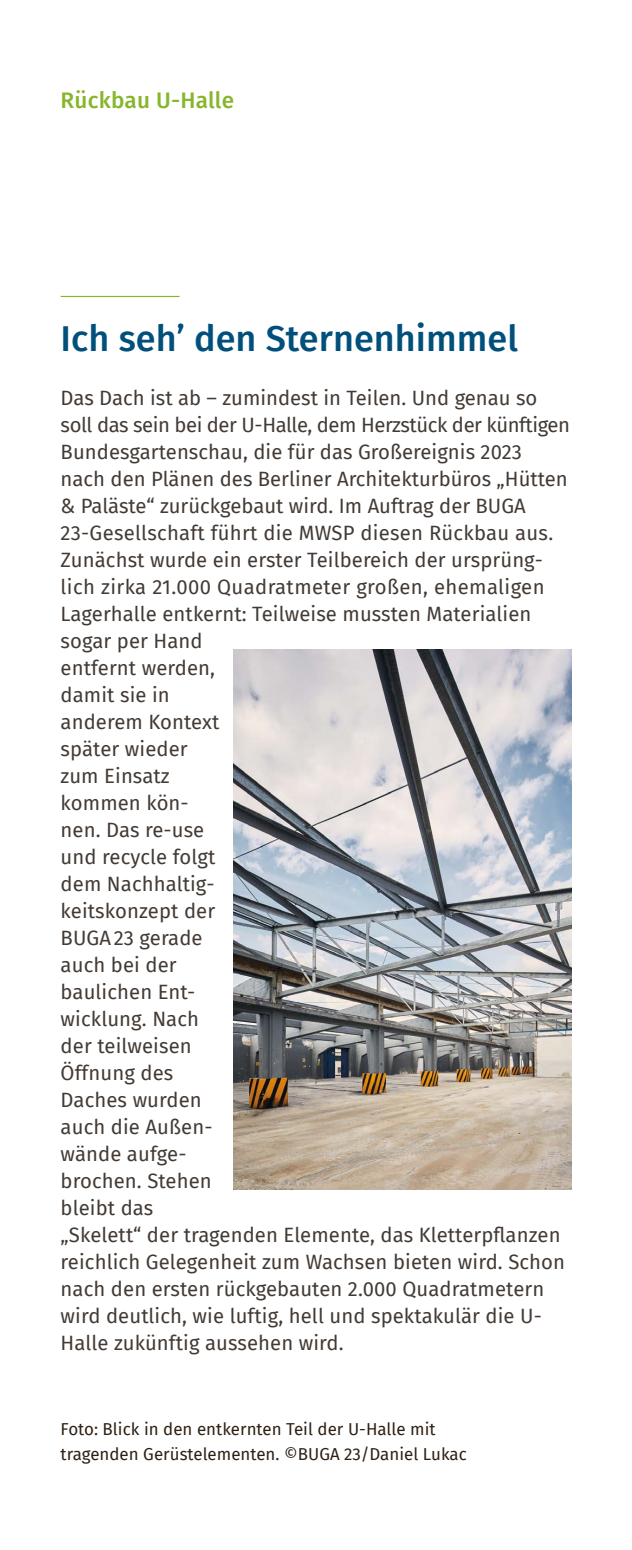
<style>
.page{position:relative;width:632px;height:1550px;background:#fff}
.page>*{position:absolute;margin:0;border:0;box-sizing:border-box;transform-origin:0 0}
.t1{font:500 36px "Fira Sans";color:#00507b}
.t2{font:500 22.5px "Fira Sans";letter-spacing:.01em;color:#87b62d}
.t3{font:20.25px/27px "Fira Sans";letter-spacing:.005em;color:#433a34}
.t4{font:16.88px/24.8px "Fira Sans";color:#2e2014}
</style>
<div class="page">
<hr style="left:61px;top:296px;width:118px;height:1px;background:#87b62d">
<img style="left:233px;top:650px;width:338px;height:540px">
<p class="t2" style="left:61px;top:82px;width:175px">Rückbau U-Halle</p>
<h1 class="t1" style="left:61px;top:310px;width:458px">Ich seh’ den Sternenhimmel</h1>
<p class="t3" style="left:61px;top:384px;width:511px">Das Dach ist ab – zumindest in Teilen. Und genau so soll das sein bei der U-Halle, dem Herzstück der künftigen<br>Bundesgartenschau, die für das Großereignis 2023 nach den Plänen des Berliner Architekturbüros „Hütten &amp; Paläste“ zurückgebaut wird. Im Auftrag der BUGA<br>23-Gesellschaft führt die MWSP diesen Rückbau aus.<br>Zunächst wurde ein erster Teilbereich der ursprüng&shy;lich zirka 21.000 Quadratmeter großen, ehemaligen<br>Lagerhalle entkernt: Teilweise mussten Materialien sogar per Hand<br>entfernt werden,<br>damit sie in<br>anderem Kontext<br>später wieder<br>zum Einsatz<br>kommen kön-<br>nen. Das re-use<br>und recycle folgt<br>dem Nachhaltig-<br>keitskonzept der<br>BUGA23 gerade<br>auch bei der<br>baulichen Ent-<br>wicklung. Nach<br>der teilweisen<br>Öffnung des<br>Daches wurden<br>auch die Außen-<br>wände aufge-<br>brochen. Stehen<br>bleibt das<br>„Skelett“ der tragenden Elemente, das Kletterpflanzen reichlich Gelegenheit zum Wachsen bieten wird. Schon nach den ersten rückgebauten 2.000 Quadratmetern wird deutlich, wie luftig, hell und spektakulär die U-<br>Halle zukünftig aussehen wird.</p>
<p class="t4" style="left:61px;top:1416px;width:407px">Foto: Blick in den entkernten Teil der U-Halle mit tragenden Gerüstelementen. ©BUGA 23/Daniel Lukac</p>
</div>
